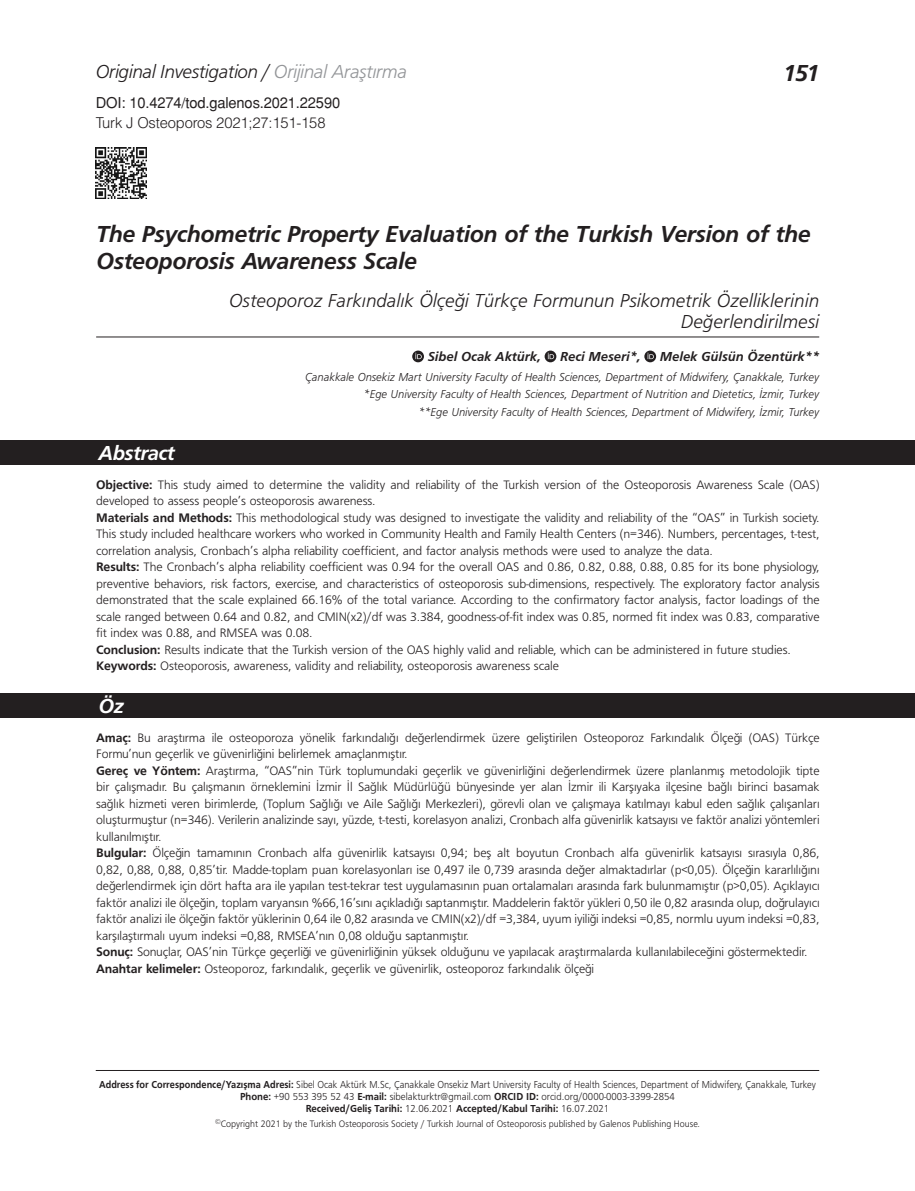
<style>
.page{position:relative;width:915px;height:1191px;background:#fff}
.page>*{position:absolute;margin:0;border:0;box-sizing:border-box;transform-origin:0 0}
._1__BASLIK{font:24px/27px "Frugal Bold Italic Tr";letter-spacing:-.015em;color:#231f20}
.t1{font:21px "Frugal Bold Italic Tr";letter-spacing:-.025em;color:#fff}
._2__BASLIK{font:19.5px/21px "Frugal Italic Tr";color:#231f20;text-align:right}
._2__BASLIK-2{font:19.5px "Frugal Italic Tr";letter-spacing:-.025em;color:#231f20}
.t2{font:15px "Helvetica Normal Tr";letter-spacing:-.01em;color:#231f20}
.SAYFA_NO{font:15px "Helvetica Light Normal Tr";letter-spacing:-.01em;color:#231f20}
.YAZARLAR{font:13.5px "Frugal Bold Italic Tr";color:#231f20}
.OZET{font:12.75px/16.5px "Frugal Normal Tr";letter-spacing:-.01em;color:#231f20;text-align:justify}
.KURUM{font:12px "Frugal Italic Tr";color:#231f20;scale:.95 1}
.t3{font:10.5px "Frugal Normal Tr";color:#231f20;scale:.91 1}
.t4{font:10.5px "Frugal Normal Tr";color:#231f20;scale:.95 1}
.t5{font:10.5px "Frugal Bold Tr";color:#231f20;scale:.95 1}
.t6{font:9.75px "Frugal Normal Tr";color:#231f20;scale:.95 1}
.s1{color:#939598}
.s2{font-family:"Frugal Bold Tr"}
.s3{font-family:"Frugal Normal Tr"}
</style>
<div class="page">
<div style="left:0;top:692px;width:914px;height:25px;background:#231f20"></div>
<div style="left:0;top:439px;width:914px;height:25px;background:#231f20"></div>
<hr style="left:96px;top:336px;width:723px;height:1px;background:#231f20">
<svg style="left:412px;top:350px;width:12px;height:12px"></svg>
<svg style="left:415px;top:353px;width:6px;height:6px"></svg>
<svg style="left:544px;top:350px;width:12px;height:12px"></svg>
<svg style="left:547px;top:353px;width:7px;height:6px"></svg>
<svg style="left:644px;top:350px;width:12px;height:12px"></svg>
<svg style="left:647px;top:353px;width:6px;height:6px"></svg>
<img style="left:96px;top:147px;width:51px;height:51px">
<hr style="left:96px;top:1070px;width:723px;height:1px;background:#231f20">
<p class="_2__BASLIK-2" style="left:96px;top:60px;width:313px">Original Investigation / <span class="s1">Orijinal Araştırma</span></p>
<p class="_1__BASLIK" style="left:782px;top:59px;width:38px">151</p>
<p class="t2" style="left:96px;top:94px;width:246px">DOI: 10.4274/tod.galenos.2021.22590</p>
<p class="SAYFA_NO" style="left:96px;top:113px;width:231px">Turk J Osteoporos 2021;27:151-158</p>
<p class="_1__BASLIK" style="left:96px;top:220px;width:715px">The Psychometric Property Evaluation of the Turkish Version of the<br>Osteoporosis Awareness Scale</p>
<p class="_2__BASLIK" style="left:229px;top:290px;width:591px">Osteoporoz Farkındalık Ölçeği Türkçe Formunun Psikometrik Özelliklerinin<br>Değerlendirilmesi</p>
<p class="YAZARLAR" style="left:427px;top:349px;width:115px">Sibel Ocak Aktürk,</p>
<p class="YAZARLAR" style="left:560px;top:349px;width:82px">Reci Meseri*,</p>
<p class="YAZARLAR" style="left:659px;top:349px;width:161px">Melek Gülsün Özentürk**</p>
<p class="KURUM" style="left:305px;top:370px;width:542px">Çanakkale Onsekiz Mart University Faculty of Health Sciences, Department of Midwifery, Çanakkale, Turkey</p>
<p class="KURUM" style="left:363px;top:388px;width:481px">*Ege University Faculty of Health Sciences, Department of Nutrition and Dietetics, İzmir, Turkey</p>
<p class="KURUM" style="left:418px;top:405px;width:423px">**Ege University Faculty of Health Sciences, Department of Midwifery, İzmir, Turkey</p>
<p class="t1" style="left:98px;top:440px;width:78px">Abstract</p>
<p class="OZET" style="left:96px;top:476px;width:724px"><span class="s2">Objective:</span> This study aimed to determine the validity and reliability of the Turkish version of the Osteoporosis Awareness Scale (OAS) developed to assess people’s osteoporosis awareness.</p>
<p class="OZET" style="left:96px;top:509px;width:724px"><span class="s2">Materials and Methods:</span> This methodological study was designed to investigate the validity and reliability of the “OAS” in Turkish society.<br>This study included healthcare workers who worked in Community Health and Family Health Centers (n=346). Numbers, percentages, t-test, correlation analysis, Cronbach’s alpha reliability coefficient, and factor analysis methods were used to analyze the data.</p>
<p class="OZET" style="left:96px;top:559px;width:724px"><span class="s2">Results:</span> The Cronbach’s alpha reliability coefficient was 0.94 for the overall OAS and 0.86, 0.82, 0.88, 0.88, 0.85 for its bone physiology, preventive behaviors, risk factors, exercise, and characteristics of osteoporosis sub-dimensions, respectively. The exploratory factor analysis demonstrated that the scale explained 66.16% of the total variance. According to the confirmatory factor analysis, factor loadings of the scale ranged between 0.64 and 0.82, and CMIN(x2)/df was 3.384, goodness-of-fit index was 0.85, normed fit index was 0.83, comparative fit index was 0.88, and RMSEA was 0.08.</p>
<p class="OZET" style="left:96px;top:641px;width:696px"><span class="s2">Conclusion:</span> Results indicate that the Turkish version of the OAS highly valid and reliable, which can be administered in future studies.</p>
<p class="OZET" style="left:96px;top:658px;width:464px"><span class="s2">Keywords:</span> Osteoporosis, awareness, validity and reliability, osteoporosis awareness scale</p>
<p class="t1" style="left:98px;top:693px;width:27px">Öz</p>
<p class="OZET" style="left:96px;top:729px;width:724px"><span class="s2">Amaç:</span> Bu araştırma ile osteoporoza yönelik farkındalığı değerlendirmek üzere geliştirilen Osteoporoz Farkındalık Ölçeği (OAS) Türkçe<br>Formu’nun geçerlik ve güvenirliğini belirlemek amaçlanmıştır.</p>
<p class="OZET" style="left:96px;top:762px;width:724px"><span class="s2">Gereç ve Yöntem:</span> Araştırma, “OAS”nin Türk toplumundaki geçerlik ve güvenirliğini değerlendirmek üzere planlanmış metodolojik tipte bir çalışmadır. Bu çalışmanın örneklemini İzmir İl Sağlık Müdürlüğü bünyesinde yer alan İzmir ili Karşıyaka ilçesine bağlı birinci basamak sağlık hizmeti veren birimlerde, (Toplum Sağlığı ve Aile Sağlığı Merkezleri), görevli olan ve çalışmaya katılmayı kabul eden sağlık çalışanları oluşturmuştur (n=346). Verilerin analizinde sayı, yüzde, t-testi, korelasyon analizi, Cronbach alfa güvenirlik katsayısı ve faktör analizi yöntemleri kullanılmıştır.</p>
<p class="OZET" style="left:96px;top:844px;width:724px"><span class="s2">Bulgular:</span> Ölçeğin tamamının Cronbach alfa güvenirlik katsayısı 0,94; beş alt boyutun Cronbach alfa güvenirlik katsayısı sırasıyla 0,86, 0,82, 0,88, 0,88, 0,85’tir. Madde-toplam puan korelasyonları ise 0,497 ile 0,739 arasında değer almaktadırlar (p&lt;0,05). Ölçeğin kararlılığını değerlendirmek için dört hafta ara ile yapılan test-tekrar test uygulamasının puan ortalamaları arasında fark bulunmamıştır (p&gt;0,05). Açıklayıcı faktör analizi ile ölçeğin, toplam varyansın %66,16’sını açıkladığı saptanmıştır. Maddelerin faktör yükleri 0,50 ile 0,82 arasında olup, doğrulayıcı faktör analizi ile ölçeğin faktör yüklerinin 0,64 ile 0,82 arasında ve CMIN(x2)/df =3,384, uyum iyiliği indeksi =0,85, normlu uyum indeksi =0,83, karşılaştırmalı uyum indeksi =0,88, RMSEA’nın 0,08 olduğu saptanmıştır.</p>
<p class="OZET" style="left:96px;top:943px;width:712px"><span class="s2">Sonuç:</span> Sonuçlar, OAS’nin Türkçe geçerliği ve güvenirliğinin yüksek olduğunu ve yapılacak araştırmalarda kullanılabileceğini göstermektedir.</p>
<p class="OZET" style="left:96px;top:960px;width:499px"><span class="s2">Anahtar kelimeler:</span> Osteoporoz, farkındalık, geçerlik ve güvenirlik, osteoporoz farkındalık ölçeği</p>
<p class="t3" style="left:99px;top:1078px;width:789px"><span class="s2">Address for Correspondence/Yaz›flma Adresi:</span> Sibel Ocak Aktürk M.Sc, Çanakkale Onsekiz Mart University Faculty of Health Sciences, Department of Midwifery, Çanakkale, Turkey</p>
<p class="t4" style="left:240px;top:1090px;width:459px"><span class="s2">Phone:</span> +90 553 395 52 43 <span class="s2">E-mail:</span> sibelakturktr@gmail.com <span class="s2">ORCID ID:</span> orcid.org/0000-0003-3399-2854</p>
<p class="t5" style="left:305px;top:1102px;width:321px">Received/Geliş Tarihi: <span class="s3">12.06.2021</span> Accepted/Kabul Tarihi: <span class="s3">16.07.2021</span></p>
<p class="t6" style="left:215px;top:1118px;width:511px"><sup>©</sup>Copyright 2021 by the Turkish Osteoporosis Society / Turkish Journal of Osteoporosis published by Galenos Publishing House.</p>
</div>
